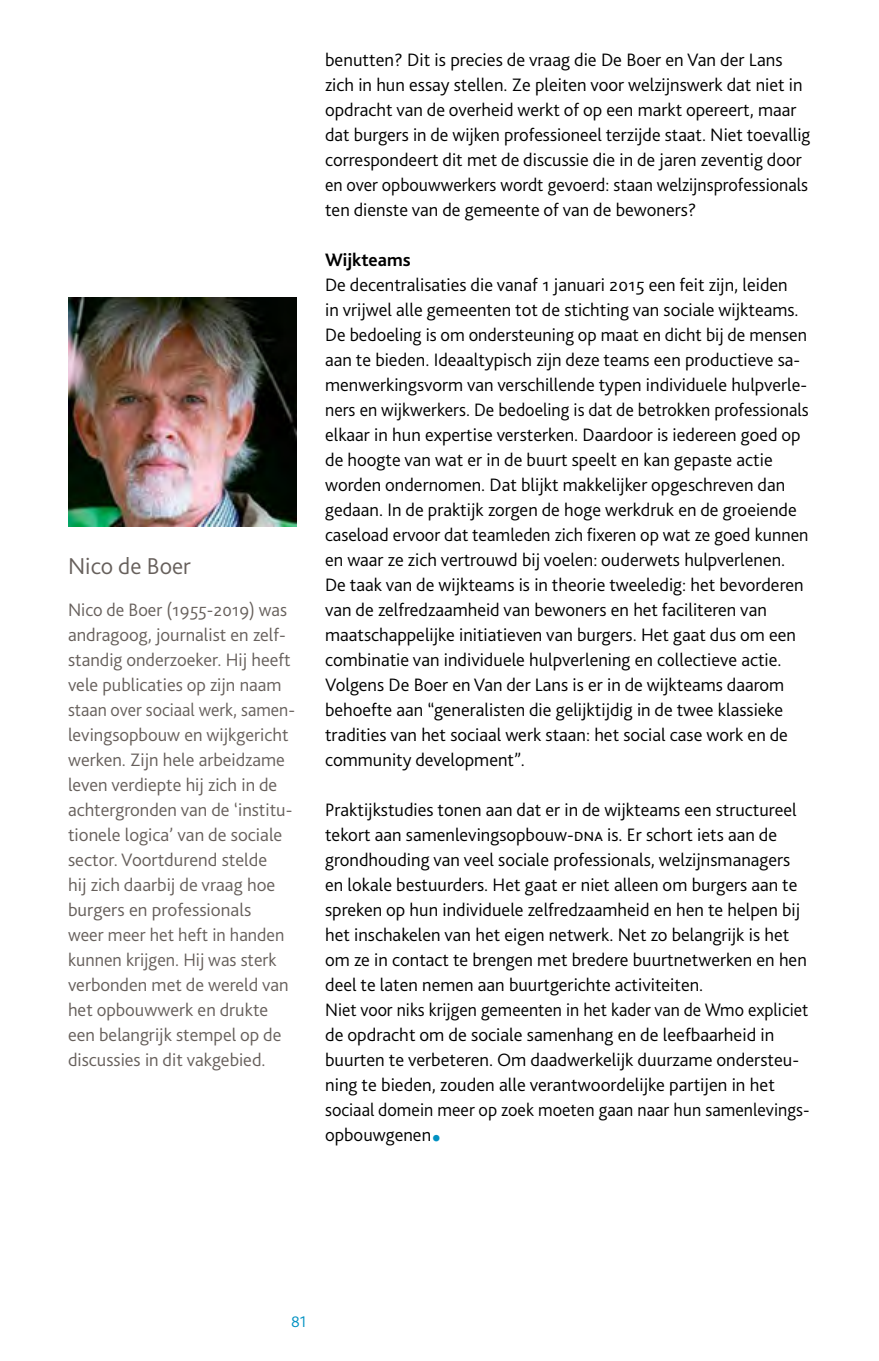
<style>
.page{position:relative;width:879px;height:1361px;background:#fff}
.page>*{position:absolute;margin:0;border:0;box-sizing:border-box;transform-origin:0 0}
.t1{font:300 24px "Bliss 2";color:#67605c}
.t2{font:300 18.8px/25px "Bliss 2";color:#000}
.t3{font:300 18.8px/25px "Bliss 2";color:#67605c}
.t4{font:700 18.8px "Bliss 2";color:#000}
.t5{font:300 16px "Bliss 2";color:#0091c2}
.s1{font-weight:800;font-size:40px;color:#0091c2}
</style>
<div class="page">
<img style="left:68px;top:298px;width:229px;height:228px">
<p class="t1" style="left:68px;top:551px;width:124px">Nico de Boer</p>
<p class="t3" style="left:68px;top:597px;width:228px">Nico de Boer (1955-2019) was andragoog, journalist en zelf&shy;standig onderzoeker. Hij heeft vele publicaties op zijn naam staan over sociaal werk, samen&shy;levingsopbouw en wijkgericht werken. Zijn hele arbeidzame leven verdiepte hij zich in de achtergronden van de ‘institu&shy;tionele logica’ van de sociale sector. Voortdurend stelde<br>hij zich daarbij de vraag hoe burgers en professionals<br>weer meer het heft in handen kunnen krijgen. Hij was sterk verbonden met de wereld van het opbouwwerk en drukte een belangrijk stempel op de discussies in dit vakgebied.</p>
<p class="t2" style="left:325px;top:47px;width:487px">benutten? Dit is precies de vraag die De Boer en Van der Lans zich in hun essay stellen. Ze pleiten voor welzijnswerk dat niet in opdracht van de overheid werkt of op een markt opereert, maar dat burgers in de wijken professioneel terzijde staat. Niet toevallig correspondeert dit met de discussie die in de jaren zeventig door en over opbouwwerkers wordt gevoerd: staan welzijnsprofessionals ten dienste van de gemeente of van de bewoners?</p>
<p class="t4" style="left:325px;top:248px;width:87px">Wijkteams</p>
<p class="t2" style="left:325px;top:272px;width:485px">De decentralisaties die vanaf 1 januari 2015 een feit zijn, leiden<br>in vrijwel alle gemeenten tot de stichting van sociale wijkteams.<br>De bedoeling is om ondersteuning op maat en dicht bij de mensen aan te bieden. Ideaaltypisch zijn deze teams een productieve sa&shy;menwerkingsvorm van verschillende typen individuele hulpverle&shy;ners en wijkwerkers. De bedoeling is dat de betrokken professionals elkaar in hun expertise versterken. Daardoor is iedereen goed op de hoogte van wat er in de buurt speelt en kan gepaste actie worden ondernomen. Dat blijkt makkelijker opgeschreven dan gedaan. In de praktijk zorgen de hoge werkdruk en de groeiende caseload ervoor dat teamleden zich fixeren op wat ze goed kunnen en waar ze zich vertrouwd bij voelen: ouderwets hulpverlenen.<br>De taak van de wijkteams is in theorie tweeledig: het bevorderen van de zelfredzaamheid van bewoners en het faciliteren van maatschappelijke initiatieven van burgers. Het gaat dus om een combinatie van individuele hulpverlening en collectieve actie.<br>Volgens De Boer en Van der Lans is er in de wijkteams daarom behoefte aan “generalisten die gelijktijdig in de twee klassieke tradities van het sociaal werk staan: het social case work en de community development”.</p>
<p class="t2" style="left:325px;top:797px;width:473px">Praktijkstudies tonen aan dat er in de wijkteams een structureel tekort aan samenlevingsopbouw-DNA</p>
<p class="t2" style="left:325px;top:822px;width:486px;text-indent:282px">is. Er schort iets aan de grondhouding van veel sociale professionals, welzijnsmanagers en lokale bestuurders. Het gaat er niet alleen om burgers aan te spreken op hun individuele zelfredzaamheid en hen te helpen bij het inschakelen van het eigen netwerk. Net zo belangrijk is het om ze in contact te brengen met bredere buurtnetwerken en hen deel te laten nemen aan buurtgerichte activiteiten.<br>Niet voor niks krijgen gemeenten in het kader van de Wmo expliciet de opdracht om de sociale samenhang en de leefbaarheid in buurten te verbeteren. Om daadwerkelijk duurzame ondersteu&shy;ning te bieden, zouden alle verantwoordelijke partijen in het sociaal domein meer op zoek moeten gaan naar hun samenlevings&shy;opbouwgenen<span class="s1">.</span></p>
<p class="t5" style="left:291px;top:1312px;width:17px">81</p>
</div>
